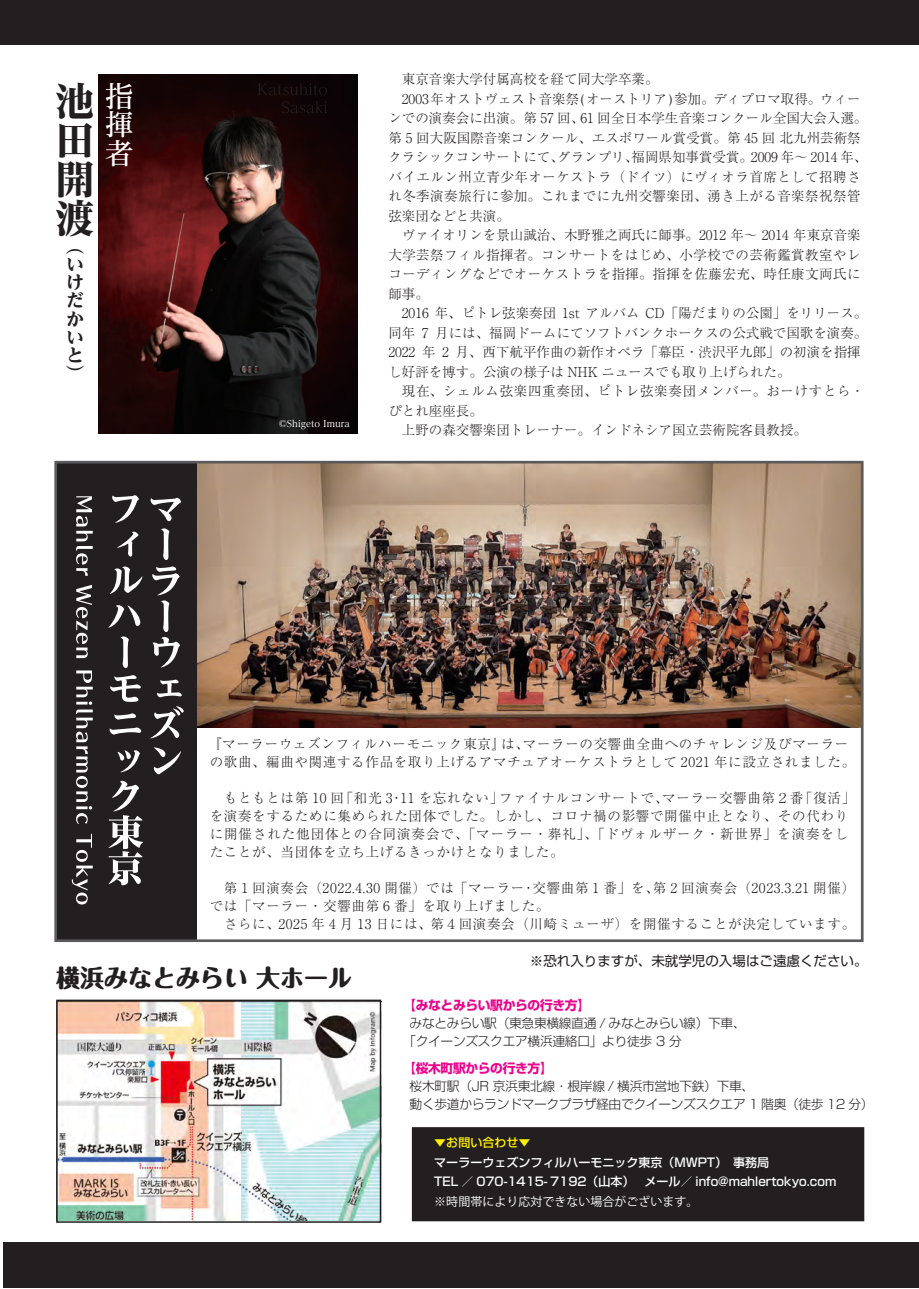
<style>
.page{position:relative;width:919px;height:1289px;background:#fff}
.page>*{position:absolute;margin:0;border:0;box-sizing:border-box;transform-origin:0 0}
.t1{font:800 39px/39px "Reim Pro";color:#231f20;text-align:justify}
.t2{font:500 28.5px/28.5px "Reim Pro";color:#fff;text-align:justify}
.t3{font:800 24px "Maru Fo Pro";color:#231f20}
.t4{font:800 18px/18px "Reim Pro";color:#231f20}
.t5{font:300 13.5px/19.5px "Ryumin Pro";color:#231f20}
.t6{font:300 13.5px/18px "Ryumin Pro";letter-spacing:.035em;color:#231f20}
.t7{font:13.5px "Shin Go Pro";color:#231f20}
.t8{font:300 12.75px/18px "Shin Go Pro";letter-spacing:-.025em;color:#231f20}
.t9{font:700 12.75px "Shin Go Pro";letter-spacing:-.025em;color:#ed028c}
.t10{font:500 12px/19.5px "Shin Go Pro";color:#fff}
.t11{font:12px "Koz Go Pr 6 N";color:#fff}
.t12{font:500 12px "Shin Go Pro";color:#fff101}
.t13{font:500 9px "Reim Pro";color:#fff}
</style>
<div class="page">
<img style="left:98px;top:74px;width:259px;height:359px">
<img style="left:197px;top:465px;width:662px;height:262px">
<div style="left:56px;top:463px;width:141px;height:477px;background:#231f20"></div>
<svg style="left:257px;top:83px;width:70px;height:12px"></svg>
<svg style="left:282px;top:101px;width:45px;height:12px"></svg>
<div style="left:3px;top:1242px;width:915px;height:46px;background:#231f20"></div>
<svg style="left:151px;top:498px;width:30px;height:23px"></svg>
<svg style="left:161px;top:528px;width:8px;height:32px"></svg>
<svg style="left:152px;top:566px;width:28px;height:101px"></svg>
<svg style="left:157px;top:679px;width:25px;height:18px"></svg>
<svg style="left:150px;top:706px;width:34px;height:32px"></svg>
<svg style="left:154px;top:747px;width:27px;height:27px"></svg>
<svg style="left:112px;top:495px;width:27px;height:28px"></svg>
<svg style="left:117px;top:531px;width:21px;height:25px"></svg>
<svg style="left:110px;top:566px;width:32px;height:28px"></svg>
<svg style="left:109px;top:605px;width:31px;height:22px"></svg>
<svg style="left:121px;top:636px;width:8px;height:32px"></svg>
<svg style="left:110px;top:675px;width:31px;height:27px"></svg>
<svg style="left:110px;top:713px;width:31px;height:21px"></svg>
<svg style="left:118px;top:750px;width:22px;height:22px"></svg>
<svg style="left:108px;top:780px;width:35px;height:105px"></svg>
<div style="left:54px;top:461px;width:809px;height:481px;border:3px solid #5a5a5d"></div>
<svg style="left:76px;top:496px;width:17px;height:80px"></svg>
<svg style="left:76px;top:585px;width:16px;height:73px"></svg>
<svg style="left:76px;top:670px;width:17px;height:154px"></svg>
<svg style="left:72px;top:833px;width:21px;height:71px"></svg>
<div style="left:0;top:0;width:918px;height:45px;background:#231f20"></div>
<div style="left:412px;top:1127px;width:452px;height:94px;background:#231f20;border:2px solid #231f20"></div>
<img style="left:59px;top:1002px;width:319px;height:217px">
<div style="left:56px;top:999px;width:325px;height:223px;border:2px solid #231f20"></div>
<h1 class="t1" style="left:56px;top:82px;width:39px">池田開渡</h1>
<h2 class="t2" style="left:105px;top:81px;width:29px">指揮者</h2>
<h3 class="t4" style="left:66px;top:238px;width:19px">（いけだかいと）</h3>
<p class="t13" style="left:279px;top:416px;width:73px">©Shigeto Imura</p>
<p class="t5" style="left:388px;top:68px;width:480px">　東京音楽大学付属高校を経て同大学卒業。<br>　2003年オストヴェスト音楽祭(オーストリア)参加。ディプロマ取得。ウィーンでの演奏会に出演。第 57 回、61 回全日本学生音楽コンクール全国大会入選。第 5 回大阪国際音楽コンクール、エスポワール賞受賞。第 45 回 北九州芸術祭クラシックコンサートにて、グランプリ、福岡県知事賞受賞。2009 年～ 2014 年、バイエルン州立青少年オーケストラ（ドイツ）にヴィオラ首席として招聘され冬季演奏旅行に参加。これまでに九州交響楽団、湧き上がる音楽祭祝祭管弦楽団などと共演。<br>　ヴァイオリンを景山誠治、木野雅之両氏に師事。2012 年～ 2014 年東京音楽大学芸祭フィル指揮者。コンサートをはじめ、小学校での芸術鑑賞教室やレコーディングなどでオーケストラを指揮。指揮を佐藤宏充、時任康文両氏に師事。<br>　2016 年、ピトレ弦楽奏団 1st アルバム CD「陽だまりの公園」をリリース。同年 7 月には、福岡ドームにてソフトバンクホークスの公式戦で国歌を演奏。2022 年 2 月、西下航平作曲の新作オペラ「幕臣・渋沢平九郎」の初演を指揮し好評を博す。公演の様子は NHK ニュースでも取り上げられた。<br>　現在、シェルム弦楽四重奏団、ピトレ弦楽奏団メンバー。おーけすとら・ぴとれ座座長。<br>　上野の森交響楽団トレーナー。インドネシア国立芸術院客員教授。</p>
<p class="t6" style="left:208px;top:733px;width:648px">『マーラーウェズンフィルハーモニック東京』は、マーラーの交響曲全曲へのチャレンジ及びマーラーの歌曲、編曲や関連する作品を取り上げるアマチュアオーケストラとして 2021 年に設立されました。</p>
<p class="t6" style="left:210px;top:787px;width:647px">　もともとは第 10 回「和光 3・11 を忘れない」ファイナルコンサートで、マーラー交響曲第２番「復活」を演奏をするために集められた団体でした。しかし、コロナ禍の影響で開催中止となり、その代わりに開催された他団体との合同演奏会で、「マーラー・葬礼」、「ドヴォルザーク・新世界」を演奏をしたことが、当団体を立ち上げるきっかけとなりました。</p>
<p class="t6" style="left:210px;top:877px;width:647px">　第１回演奏会（2022.4.30 開催）では「マーラー・交響曲第 1 番」を、第 2 回演奏会（2023.3.21 開催）では「マーラー・交響曲第 6 番」を取り上げました。<br>　さらに、2025 年 4 月 13 日には、第４回演奏会（川崎ミューザ）を開催することが決定しています。</p>
<h3 class="t3" style="left:56px;top:959px;width:297px">横浜みなとみらい 大ホール</h3>
<p class="t7" style="left:530px;top:950px;width:339px">※恐れ入りますが、未就学児の入場はご遠慮ください。</p>
<p class="t9" style="left:403px;top:994px;width:188px">【みなとみらい駅からの行き方】</p>
<p class="t8" style="left:403px;top:1012px;width:344px;text-indent:6px">みなとみらい駅（東急東横線直通 / みなとみらい線）下車、「クイーンズスクエア横浜連絡口」より徒歩 3 分</p>
<p class="t9" style="left:403px;top:1057px;width:151px">【桜木町駅からの行き方】</p>
<p class="t8" style="left:409px;top:1075px;width:465px">桜木町駅（JR 京浜東北線・根岸線 / 横浜市営地下鉄）下車、<br>動く歩道からランドマークプラザ経由でクイーンズスクエア 1 階奥（徒歩 12 分）</p>
<p class="t12" style="left:434px;top:1132px;width:97px">▼お問い合わせ▼</p>
<p class="t10" style="left:434px;top:1150px;width:403px">マーラーウェズンフィルハーモニック東京（MWPT）　事務局<br>TEL ／ 070-1415- 7192（山本）　メール／ info@mahlertokyo.com</p>
<p class="t11" style="left:434px;top:1194px;width:265px">※時間帯により応対できない場合がございます。</p>
</div>
